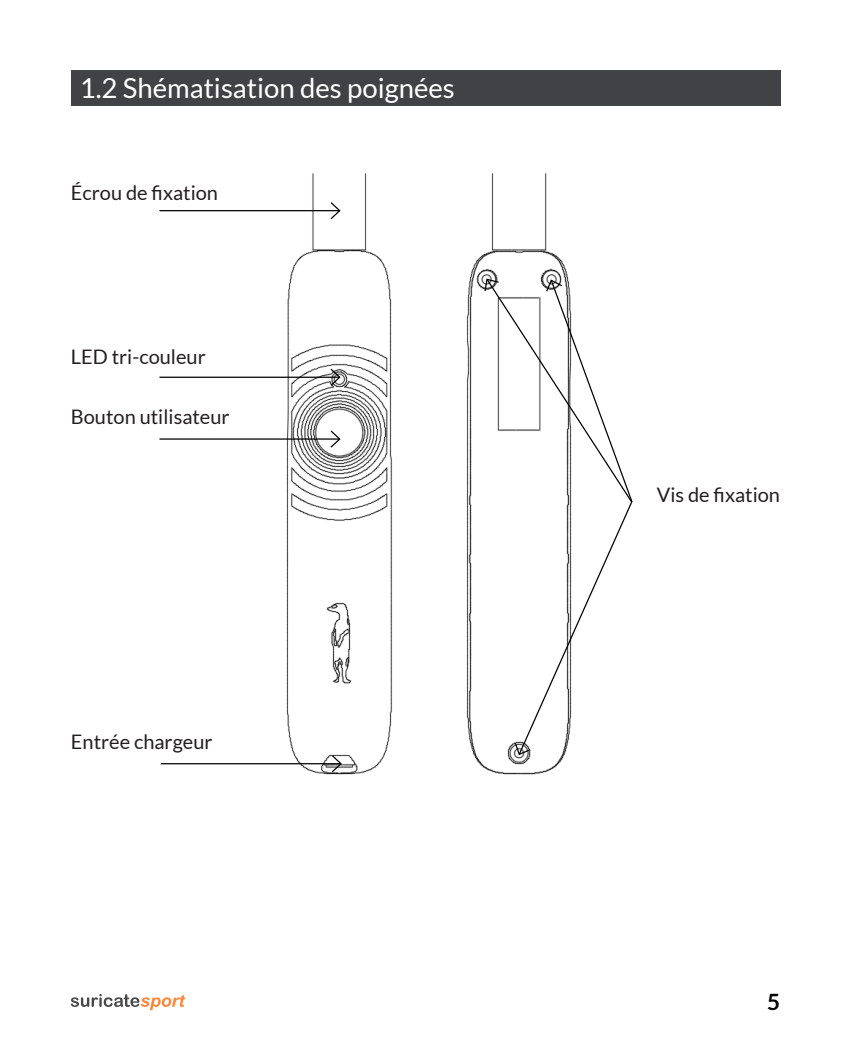
<style>
.page{position:relative;width:851px;height:1063px;background:#fff}
.page>*{position:absolute;margin:0;border:0;box-sizing:border-box;transform-origin:0 0}
.t1{font:27.5px "Lato";color:#fff}
.t2{font:700 22.5px "Lato";color:#000}
.t3{font:20px "Lato";color:#231f20}
</style>
<div class="page">
<div style="left:71px;top:71px;width:709px;height:35px;background:#404245"></div>
<svg style="left:71px;top:994px;width:114px;height:16px"></svg>
<img style="left:261px;top:173px;width:132px;height:602px">
<hr style="left:159px;top:210px;width:180px;height:1px;background:#000">
<svg style="left:329px;top:201px;width:12px;height:20px"></svg>
<img style="left:466px;top:173px;width:103px;height:602px">
<hr style="left:159px;top:377px;width:180px;height:1px;background:#000">
<svg style="left:329px;top:367px;width:12px;height:20px"></svg>
<hr style="left:159px;top:438px;width:180px;height:2px;background:#000">
<svg style="left:329px;top:429px;width:12px;height:20px"></svg>
<hr style="left:161px;top:763px;width:180px;height:1px;background:#000">
<svg style="left:330px;top:754px;width:13px;height:20px"></svg>
<svg style="left:483px;top:278px;width:150px;height:478px"></svg>
<p class="t1" style="left:80px;top:73px;width:376px">1.2 Shématisation des poignées</p>
<p class="t3" style="left:71px;top:182px;width:149px">Écrou de fixation</p>
<p class="t3" style="left:71px;top:345px;width:136px">LED tri-couleur</p>
<p class="t3" style="left:71px;top:406px;width:160px">Bouton utilisateur</p>
<p class="t3" style="left:71px;top:730px;width:143px">Entrée chargeur</p>
<p class="t3" style="left:656px;top:484px;width:125px">Vis de fixation</p>
<p class="t2" style="left:766px;top:989px;width:15px">5</p>
</div>
